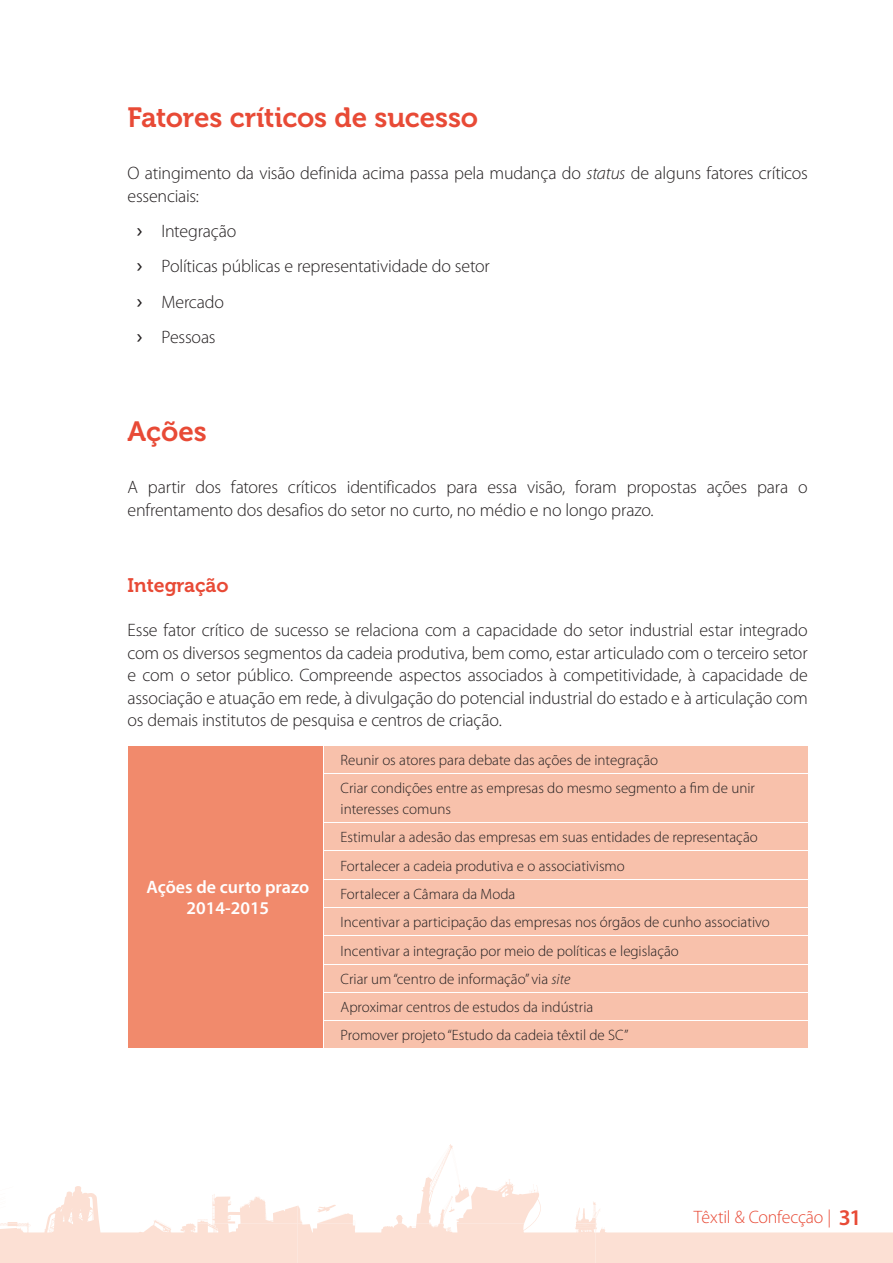
<style>
.page{position:relative;width:893px;height:1263px;background:#fff}
.page>*{position:absolute;margin:0;border:0;box-sizing:border-box;transform-origin:0 0}
.t1{font:27.75px "Museo 700";letter-spacing:-.005em;color:#e84a36}
.t2{font:19.5px "Museo 700";color:#e84a36}
.t3{font:300 18px/22.5px "Myriad Pro";letter-spacing:-.01em;color:#231f20}
.t4{font:600 18px/21px "Myriad Pro";color:#fff;text-align:center}
.t5{font:300 18px "Myriad Pro";letter-spacing:-.015em;color:#e84a36}
.t6{font:300 15px/28.2px "Myriad Pro";color:#231f20}
.s1{font-style:italic}
.s2{font-family:"Museo 500";font-weight:400}
.s3{font-weight:600;font-size:22.5px}
</style>
<div class="page">
<svg style="left:447px;top:1144px;width:446px;height:119px"></svg>
<svg style="left:0;top:1153px;width:600px;height:110px"></svg>
<div style="left:128px;top:745px;width:196px;height:304px;background:#f18a6c"></div>
<div style="left:324px;top:746px;width:484px;height:302px;background:#f8c1ab"></div>
<hr style="left:128px;top:1048px;width:196px;height:1px;background:#fff">
<hr style="left:323px;top:773px;width:486px;height:1px;background:#fff">
<hr style="left:323px;top:822px;width:486px;height:1px;background:#fff">
<hr style="left:323px;top:850px;width:486px;height:1px;background:#fff">
<hr style="left:323px;top:879px;width:486px;height:1px;background:#fff">
<hr style="left:323px;top:907px;width:486px;height:1px;background:#fff">
<hr style="left:323px;top:935px;width:486px;height:1px;background:#fff">
<hr style="left:323px;top:964px;width:486px;height:1px;background:#fff">
<hr style="left:128px;top:745px;width:196px;height:1px;background:#fff">
<svg style="left:323px;top:746px;width:1px;height:27px"></svg>
<hr style="left:128px;top:773px;width:1px;height:50px;background:#fff">
<hr style="left:323px;top:774px;width:1px;height:48px;background:#fff">
<hr style="left:323px;top:992px;width:486px;height:1px;background:#fff">
<svg style="left:323px;top:823px;width:1px;height:225px"></svg>
<hr style="left:323px;top:1020px;width:486px;height:1px;background:#fff">
<h1 class="t1" style="left:128px;top:102px;width:352px">Fatores críticos de sucesso</h1>
<p class="t3" style="left:128px;top:162px;width:682px">O atingimento da visão definida acima passa pela mudança do <span class="s1">status</span> de alguns fatores críticos essenciais:</p>
<p class="t3" style="left:136px;top:213px;width:355px;line-height:35.2px"><span class="s2">›</span> Integração<br><span class="s2">›</span> Políticas públicas e representatividade do setor <span class="s2">›</span> Mercado<br><span class="s2">›</span> Pessoas</p>
<h1 class="t1" style="left:128px;top:416px;width:81px">Ações</h1>
<p class="t3" style="left:128px;top:476px;width:681px">A partir dos fatores críticos identificados para essa visão, foram propostas ações para o enfrentamento dos desafios do setor no curto, no médio e no longo prazo.</p>
<p class="t2" style="left:128px;top:575px;width:102px">Integração</p>
<p class="t3" style="left:128px;top:619px;width:682px;text-align:justify">Esse fator crítico de sucesso se relaciona com a capacidade do setor industrial estar integrado com os diversos segmentos da cadeia produtiva, bem como, estar articulado com o terceiro setor e com o setor público. Compreende aspectos associados à competitividade, à capacidade de associação e atuação em rede, à divulgação do potencial industrial do estado e à articulação com os demais institutos de pesquisa e centros de criação.</p>
<p class="t4" style="left:147px;top:876px;width:164px">Ações de curto prazo<br>2014-2015</p>
<p class="t6" style="left:341px;top:746px;width:416px">Reunir os atores para debate das ações de integração<br>Criar condições entre as empresas do mesmo segmento a fim de unir</p>
<p class="t6" style="left:341px;top:795px;width:431px">interesses comuns<br>Estimular a adesão das empresas em suas entidades de representação Fortalecer a cadeia produtiva e o associativismo<br>Fortalecer a Câmara da Moda<br>Incentivar a participação das empresas nos órgãos de cunho associativo Incentivar a integração por meio de políticas e legislação<br>Criar um “centro de informação” via <span class="s1">site<br></span>Aproximar centros de estudos da indústria<br>Promover projeto “Estudo da cadeia têxtil de SC”</p>
<p class="t5" style="left:694px;top:1206px;width:169px">Têxtil &amp; Confecção | <span class="s3">31</span></p>
</div>
